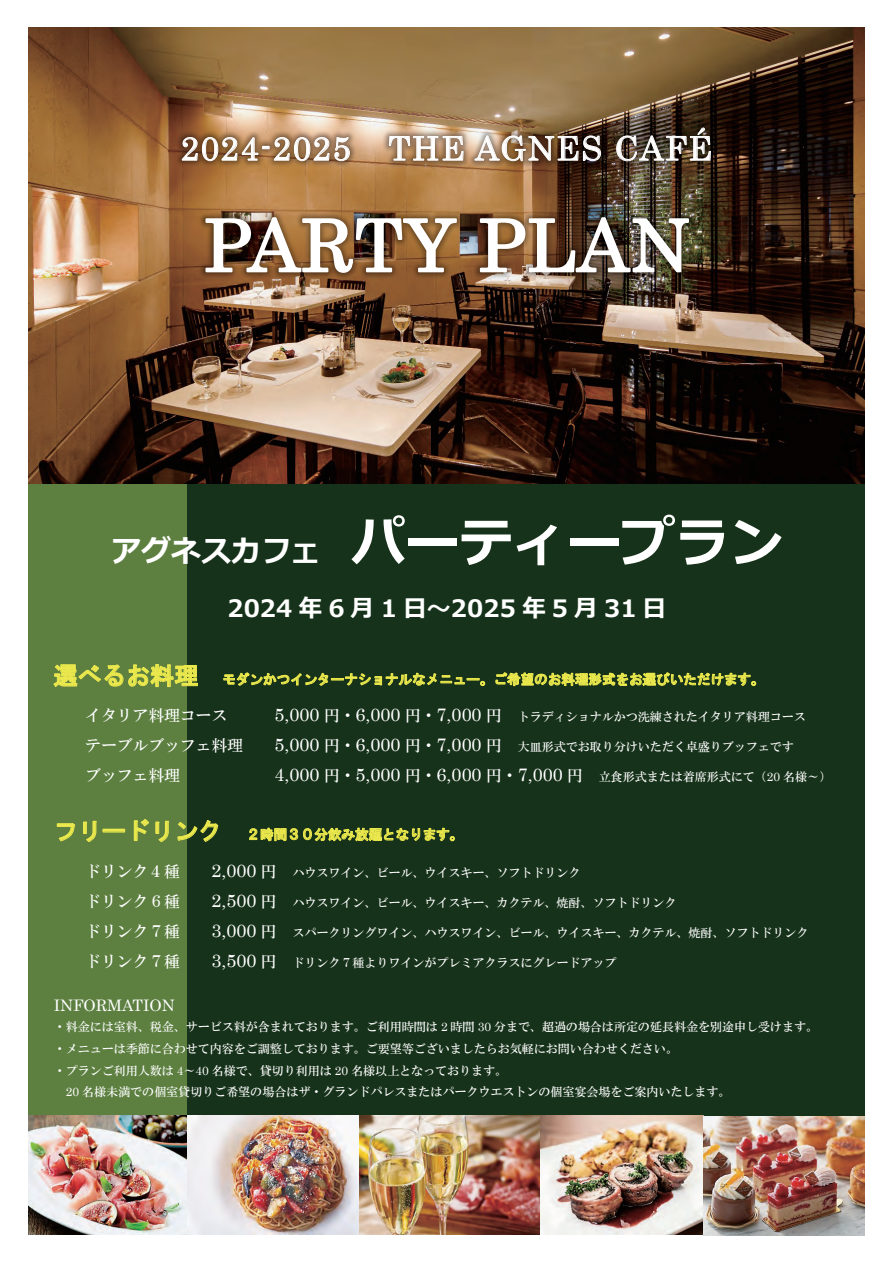
<style>
.page{position:relative;width:893px;height:1263px;background:#fff}
.page>*{position:absolute;margin:0;border:0;box-sizing:border-box;transform-origin:0 0}
.t1{font:72px "Century";letter-spacing:.02em;color:#fff}
.t2{font:700 54px "Meiryo";color:#fff}
.t3{font:33px "Century";letter-spacing:.045em;color:#fff}
.t4{font:700 24px "Meiryo";letter-spacing:.25em;color:#fff}
.t5{font:18px "Century";color:#fff}
.t6{font:15.9px "HGS Mincho B";color:#fff}
.t7{font:15.9px "Century";color:#fff}
.t8{font:13.5px "HGS Gothic E";color:#eae84d}
.t9{font:12px "HGS Mincho B";color:#fff}
.s1{font-size:30px}
.s2{font-size:24px}
.s3{font-family:"Century";font-size:18px}
.s4{font-size:15.9px}
.s5{font-family:"HGS Mincho B";font-size:15.9px}
.s6{font-family:"HGS Mincho B";font-size:12px}
.s7{font-size:12px}
.s8{font-family:"Century"}
</style>
<div class="page">
<img style="left:28px;top:28px;width:836px;height:457px">
<div style="left:177px;top:485px;width:687px;height:643px;background:#16321a"></div>
<div style="left:28px;top:485px;width:159px;height:643px;background:#5d8041"></div>
<svg style="left:53px;top:664px;width:145px;height:24px"></svg>
<svg style="left:223px;top:672px;width:262px;height:14px"></svg>
<svg style="left:496px;top:672px;width:260px;height:14px"></svg>
<svg style="left:57px;top:823px;width:18px;height:19px"></svg>
<svg style="left:83px;top:821px;width:14px;height:21px"></svg>
<div style="left:103px;top:829px;width:22px;height:3px;border:1px solid #eae84d"></div>
<svg style="left:134px;top:819px;width:35px;height:23px"></svg>
<svg style="left:177px;top:820px;width:41px;height:22px"></svg>
<svg style="left:249px;top:828px;width:206px;height:14px"></svg>
<img style="left:174px;top:126px;width:184px;height:50px">
<img style="left:177px;top:128px;width:178px;height:47px">
<svg style="left:181px;top:136px;width:169px;height:36px;background:#a47f5b"></svg>
<img style="left:380px;top:119px;width:339px;height:57px">
<img style="left:384px;top:123px;width:332px;height:52px">
<svg style="left:388px;top:135px;width:76px;height:26px;background:#b09780"></svg>
<svg style="left:474px;top:135px;width:127px;height:27px;background:#867262"></svg>
<img style="left:616px;top:127px;width:95px;height:35px">
<img style="left:196px;top:203px;width:502px;height:97px">
<img style="left:199px;top:204px;width:495px;height:94px">
<svg style="left:204px;top:216px;width:254px;height:58px;background:#8b6e54"></svg>
<img style="left:479px;top:216px;width:211px;height:57px">
<img style="left:28px;top:1116px;width:836px;height:119px">
<h3 class="t3" style="left:181px;top:121px;width:533px">2024-2025 THE AGNES CAFÉ</h3>
<h1 class="t1" style="left:204px;top:185px;width:487px">PARTY PLAN</h1>
<h2 class="t2" style="left:111px;top:504px;width:673px"><span class="s1">アグネスカフェ</span> パーティープラン</h2>
<h3 class="t4" style="left:227px;top:591px;width:441px">2024年6月1日～2025年5月31日</h3>
<p class="t8" style="left:54px;top:672px;width:712px"><span class="s2">選べるお料理</span> モダンかつインターナショナルなメニュー。ご希望のお料理形式をお選びいただけます。</p>
<h3 class="t6" style="left:85px;top:707px;width:144px">イタリア料理コース</h3>
<p class="t9" style="left:274px;top:711px;width:533px"><span class="s3">5,000</span> <span class="s4">円・</span><span class="s3">6,000</span> <span class="s4">円・</span><span class="s3">7,000</span> <span class="s4">円</span> トラディショナルかつ洗練されたイタリア料理コース</p>
<h3 class="t6" style="left:85px;top:737px;width:159px">テーブルブッフェ料理</h3>
<p class="t9" style="left:274px;top:741px;width:521px"><span class="s3">5,000</span> <span class="s4">円・</span><span class="s3">6,000</span> <span class="s4">円・</span><span class="s3">7,000</span> <span class="s4">円</span> 大皿形式でお取り分けいただく卓盛りブッフェです</p>
<h3 class="t6" style="left:85px;top:768px;width:96px">ブッフェ料理</h3>
<h3 class="t5" style="left:274px;top:760px;width:558px">4,000 <span class="s5">円・</span>5,000 <span class="s5">円・</span>6,000 <span class="s5">円・</span>7,000 <span class="s5">円</span> <span class="s6">立食形式または着席形式にて（</span><span class="s7">20</span> <span class="s6">名様～）</span></h3>
<p class="t8" style="left:54px;top:828px;width:411px"><span class="s2">フリードリンク</span> ２時間３０分飲み放題となります。</p>
<h3 class="t6" style="left:85px;top:863px;width:96px">ドリンク４種</h3>
<p class="t9" style="left:211px;top:866px;width:371px"><span class="s3">2,000</span> <span class="s4">円</span> ハウスワイン、ビール、ウイスキー、ソフトドリンク</p>
<h3 class="t6" style="left:85px;top:893px;width:96px">ドリンク６種</h3>
<p class="t9" style="left:211px;top:896px;width:467px"><span class="s3">2,500</span> <span class="s4">円</span> ハウスワイン、ビール、ウイスキー、カクテル、焼酎、ソフトドリンク</p>
<h3 class="t6" style="left:85px;top:923px;width:96px">ドリンク７種</h3>
<p class="t9" style="left:211px;top:926px;width:598px"><span class="s3">3,000</span> <span class="s4">円</span> スパークリングワイン、ハウスワイン、ビール、ウイスキー、カクテル、焼酎、ソフトドリンク</p>
<h3 class="t6" style="left:85px;top:953px;width:96px">ドリンク７種</h3>
<p class="t9" style="left:211px;top:956px;width:407px"><span class="s3">3,500</span> <span class="s4">円</span> ドリンク７種よりワインがプレミアクラスにグレードアップ</p>
<h3 class="t7" style="left:54px;top:992px;width:122px">INFORMATION</h3>
<p class="t9" style="left:54px;top:1021px;width:766px">・料金には室料、税金、サービス料が含まれております。ご利用時間は <span class="s8">2</span> 時間 <span class="s8">30</span> 分まで、超過の場合は所定の延長料金を別途申し受けます。</p>
<p class="t9" style="left:54px;top:1043px;width:626px">・メニューは季節に合わせて内容をご調整しております。ご要望等ございましたらお気軽にお問い合わせください。</p>
<p class="t9" style="left:54px;top:1064px;width:455px">・プランご利用人数は <span class="s8">4</span>～<span class="s8">40</span> 名様で、貸切り利用は <span class="s8">20</span> 名様以上となっております。</p>
<p class="t9" style="left:66px;top:1086px;width:666px"><span class="s8">20</span> 名様未満での個室貸切りご希望の場合はザ・グランドパレスまたはパークウエストンの個室宴会場をご案内いたします。</p>
</div>
